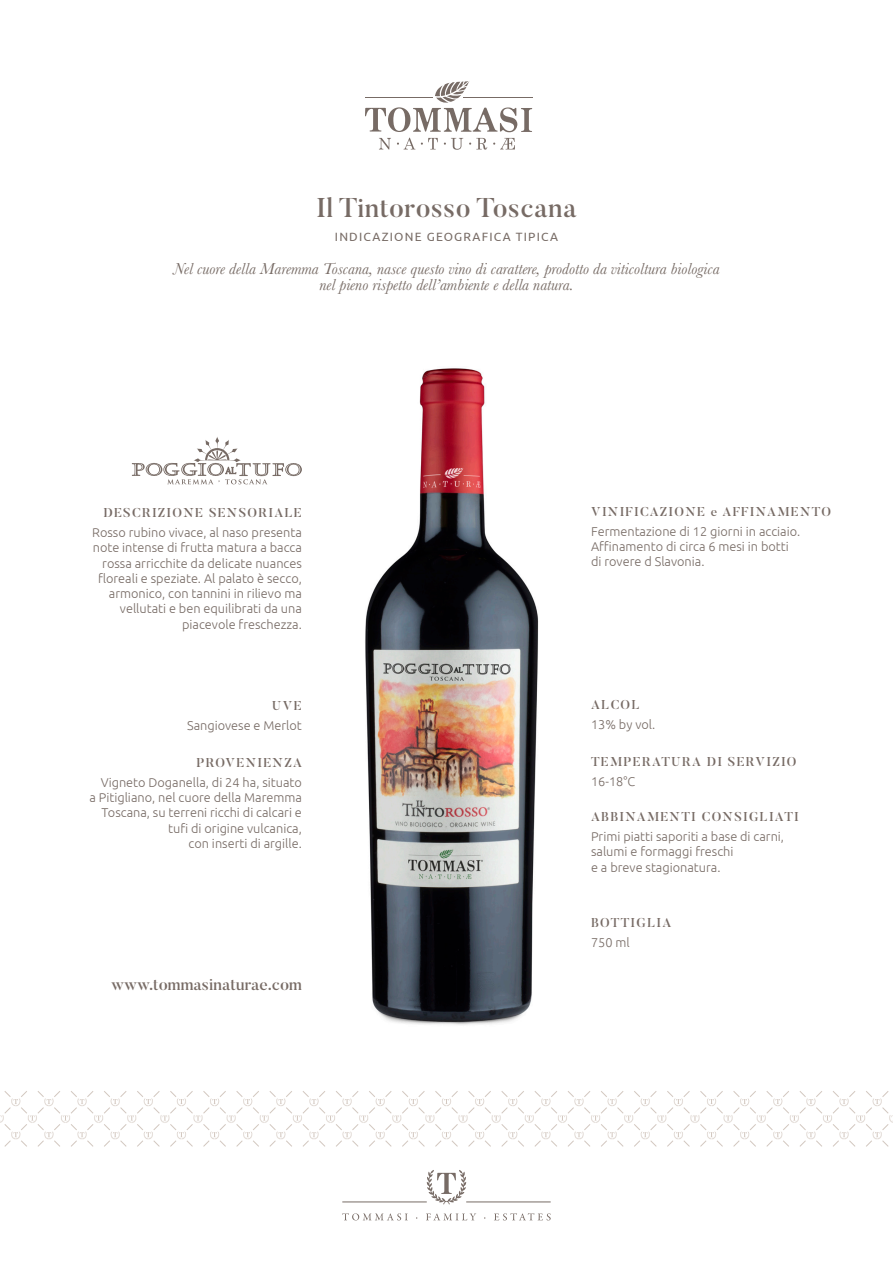
<style>
.page{position:relative;width:893px;height:1263px;background:#fff}
.page>*{position:absolute;margin:0;border:0;box-sizing:border-box;transform-origin:0 0}
.t1{font:500 27px "Butler";letter-spacing:.02em;color:#776b65}
.t2{font:italic 16.5px "Baskerville";color:#776b65}
.t3{font:500 16.5px "Butler";color:#776b65}
.t4{font:300 12.75px/15.3px "Ubuntu";color:#776b65;text-align:right}
.t5{font:500 12.75px "Butler";letter-spacing:.1em;color:#776b65}
.t6{font:12px "Ubuntu";letter-spacing:.1em;color:#776b65}
</style>
<div class="page">
<img style="left:365px;top:368px;width:174px;height:657px">
<svg style="left:0;top:1091px;width:893px;height:56px"></svg>
<svg style="left:427px;top:1170px;width:39px;height:34px"></svg>
<hr style="left:342px;top:1202px;width:85px;height:1px;background:#776b65">
<hr style="left:466px;top:1202px;width:85px;height:1px;background:#776b65">
<svg style="left:342px;top:1213px;width:209px;height:7px"></svg>
<svg style="left:365px;top:81px;width:167px;height:51px"></svg>
<hr style="left:463px;top:97px;width:69px;height:1px;background:#776b65">
<hr style="left:365px;top:97px;width:68px;height:1px;background:#776b65">
<svg style="left:379px;top:138px;width:12px;height:11px"></svg>
<svg style="left:397px;top:138px;width:18px;height:11px"></svg>
<svg style="left:421px;top:138px;width:17px;height:11px"></svg>
<svg style="left:444px;top:138px;width:19px;height:12px"></svg>
<svg style="left:469px;top:138px;width:18px;height:12px"></svg>
<svg style="left:493px;top:138px;width:22px;height:11px"></svg>
<svg style="left:132px;top:437px;width:170px;height:47px"></svg>
<p class="t1" style="left:316px;top:190px;width:262px">Il Tintorosso Toscana</p>
<p class="t6" style="left:335px;top:229px;width:225px">INDICAZIONE GEOGRAFICA TIPICA</p>
<p class="t2" style="left:173px;top:257px;width:548px">Nel cuore della Maremma Toscana, nasce questo vino di carattere, prodotto da viticoltura biologica</p>
<p class="t2" style="left:319px;top:274px;width:256px">nel pieno rispetto dell’ambiente e della natura.</p>
<p class="t5" style="left:103px;top:505px;width:200px">DESCRIZIONE SENSORIALE</p>
<p class="t4" style="left:92px;top:524px;width:211px">Rosso rubino vivace, al naso presenta note intense di frutta matura a bacca rossa arricchite da delicate nuances floreali e speziate. Al palato è secco, armonico, con tannini in rilievo ma vellutati e ben equilibrati da una piacevole freschezza.</p>
<p class="t5" style="left:272px;top:698px;width:31px">UVE</p>
<p class="t4" style="left:187px;top:718px;width:116px">Sangiovese e Merlot</p>
<p class="t5" style="left:196px;top:754px;width:107px">PROVENIENZA</p>
<p class="t4" style="left:89px;top:774px;width:214px">Vigneto Doganella, di 24 ha, situato<br>a Pitigliano, nel cuore della Maremma Toscana, su terreni ricchi di calcari e tufi di origine vulcanica,</p>
<p class="t4" style="left:189px;top:835px;width:115px">con inserti di argille.</p>
<p class="t3" style="left:111px;top:974px;width:192px">www.tommasinaturae.com</p>
<p class="t5" style="left:591px;top:503px;width:241px">VINIFICAZIONE e AFFINAMENTO</p>
<p class="t4" style="left:591px;top:523px;width:211px">Fermentazione di 12 giorni in acciaio.</p>
<p class="t4" style="left:591px;top:539px;width:199px">Affinamento di circa 6 mesi in botti</p>
<p class="t4" style="left:591px;top:554px;width:115px">di rovere d Slavonia.</p>
<p class="t5" style="left:591px;top:696px;width:50px">ALCOL</p>
<p class="t4" style="left:591px;top:716px;width:66px">13% by vol.</p>
<p class="t5" style="left:591px;top:754px;width:207px">TEMPERATURA DI SERVIZIO</p>
<p class="t4" style="left:591px;top:774px;width:46px">16-18°C</p>
<p class="t5" style="left:591px;top:808px;width:209px">ABBINAMENTI CONSIGLIATI</p>
<p class="t4" style="left:591px;top:828px;width:195px">Primi piatti saporiti a base di carni,</p>
<p class="t4" style="left:591px;top:844px;width:144px">salumi e formaggi freschi</p>
<p class="t4" style="left:591px;top:859px;width:131px">e a breve stagionatura.</p>
<p class="t5" style="left:591px;top:915px;width:82px">BOTTIGLIA</p>
<p class="t4" style="left:591px;top:934px;width:40px">750 ml</p>
</div>
